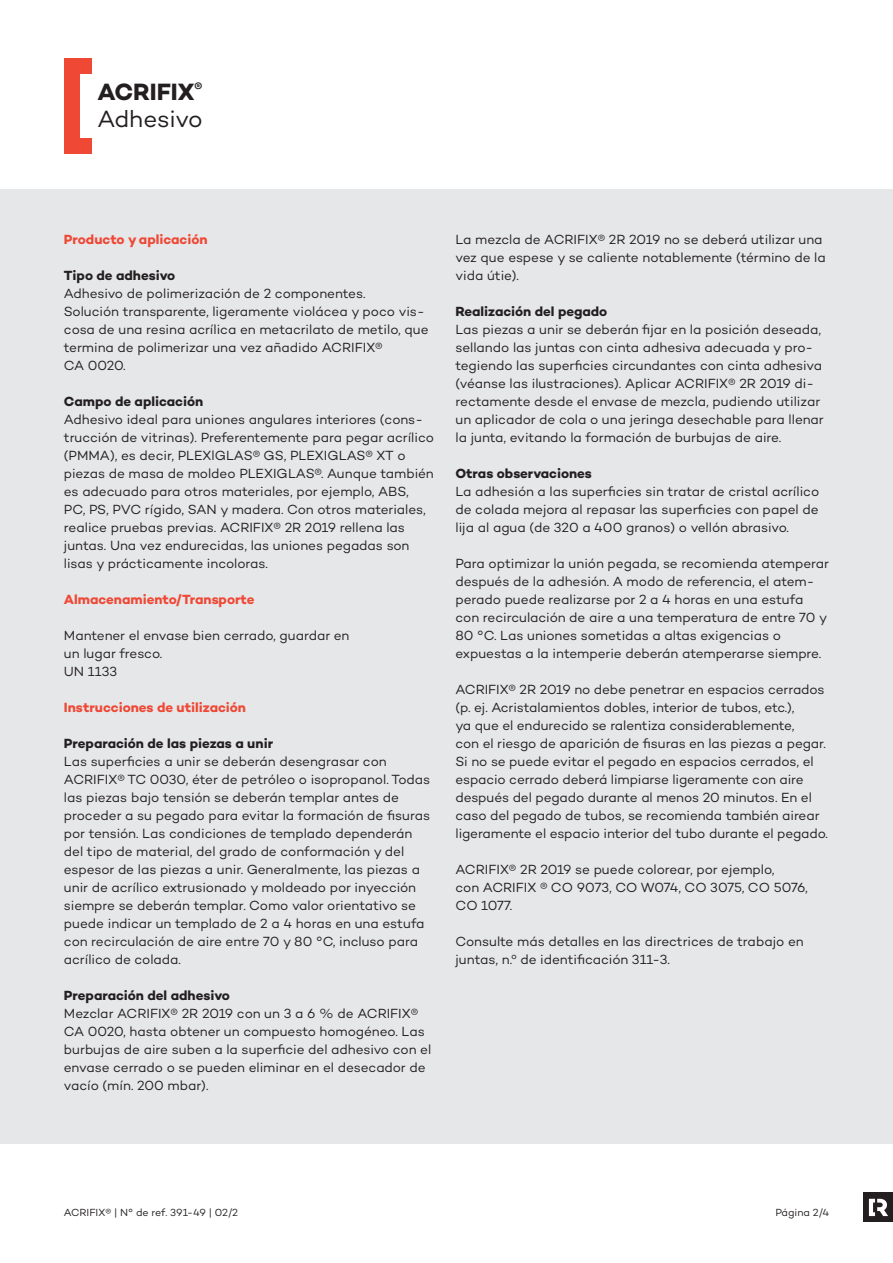
<style>
.page{position:relative;width:893px;height:1263px;background:#fff}
.page>*{position:absolute;margin:0;border:0;box-sizing:border-box;transform-origin:0 0}
.t1{font:24px/27px "Campton";letter-spacing:-.01em;color:#231f20}
.t2{font:13.5px/18px "Campton";letter-spacing:-.005em;color:#231f20}
.t3{font:700 13.5px "Campton";letter-spacing:-.005em;color:#231f20}
.t4{font:700 13.5px "Campton";color:#ef4835}
.t5{font:10.5px "Campton";color:#231f20}
.s1{font-weight:700}
</style>
<div class="page">
<div style="left:0;top:190px;width:893px;height:954px;background:#e6e7e9"></div>
<div style="left:64px;top:58px;width:16px;height:96px;background:#ef4835"></div>
<div style="left:80px;top:58px;width:12px;height:16px;background:#ef4835"></div>
<div style="left:79px;top:138px;width:13px;height:16px;background:#ef4835"></div>
<div style="left:863px;top:1192px;width:30px;height:30px;background:#231f20"></div>
<svg style="left:869px;top:1199px;width:19px;height:17px"></svg>
<h1 class="t1" style="left:97px;top:78px;width:107px"><span class="s1">ACRIFIX</span><sup>®<br></sup>Adhesivo</h1>
<p class="t4" style="left:64px;top:231px;width:145px">Producto y aplicación</p>
<p class="t3" style="left:64px;top:267px;width:113px">Tipo de adhesivo</p>
<p class="t2" style="left:64px;top:284px;width:366px">Adhesivo de polimerización de 2 componentes.<br>Solución transparente, ligeramente violácea y poco vis&shy;cosa de una resina acrílica en metacrilato de metilo, que termina de polimerizar una vez añadido ACRIFIX®<br>CA 0020.</p>
<p class="t3" style="left:64px;top:393px;width:141px">Campo de aplicación</p>
<p class="t2" style="left:64px;top:410px;width:372px">Adhesivo ideal para uniones angulares interiores (cons&shy;trucción de vitrinas). Preferentemente para pegar acrílico (PMMA), es decir, PLEXlGLAS® GS, PLEXIGLAS® XT o piezas de masa de moldeo PLEXIGLAS®. Aunque también es adecuado para otros materiales, por ejemplo, ABS,<br>PC, PS, PVC rígido, SAN y madera. Con otros materiales, realice pruebas previas. ACRIFIX® 2R 2019 rellena las juntas. Una vez endurecidas, las uniones pegadas son lisas y prácticamente incoloras.</p>
<p class="t4" style="left:64px;top:591px;width:192px">Almacenamiento/Transporte</p>
<p class="t2" style="left:64px;top:626px;width:287px">Mantener el envase bien cerrado, guardar en un lugar fresco.<br>UN 1133</p>
<p class="t4" style="left:64px;top:699px;width:184px">Instrucciones de utilización</p>
<p class="t3" style="left:64px;top:734px;width:211px">Preparación de las piezas a unir</p>
<p class="t2" style="left:64px;top:752px;width:368px">Las superficies a unir se deberán desengrasar con ACRIFIX® TC 0030, éter de petróleo o isopropanol. Todas las piezas bajo tensión se deberán templar antes de proceder a su pegado para evitar la formación de fisuras por tensión. Las condiciones de templado dependerán del tipo de material, del grado de conformación y del espesor de las piezas a unir. Generalmente, las piezas a unir de acrílico extrusionado y moldeado por inyección siempre se deberán templar. Como valor orientativo se puede indicar un templado de 2 a 4 horas en una estufa con recirculación de aire entre 70 y 80 °C, incluso para acrílico de colada.</p>
<p class="t3" style="left:64px;top:986px;width:168px">Preparación del adhesivo</p>
<p class="t2" style="left:64px;top:1004px;width:369px">Mezclar ACRIFIX® 2R 2019 con un 3 a 6 % de ACRIFIX® CA 0020, hasta obtener un compuesto homogéneo. Las burbujas de aire suben a la superficie del adhesivo con el envase cerrado o se pueden eliminar en el desecador de vacío (mín. 200 mbar).</p>
<p class="t2" style="left:455px;top:230px;width:372px">La mezcla de ACRIFIX® 2R 2019 no se deberá utilizar una vez que espese y se caliente notablemente (término de la vida útie).</p>
<p class="t3" style="left:455px;top:302px;width:153px">Realización del pegado</p>
<p class="t2" style="left:455px;top:320px;width:370px">Las piezas a unir se deberán fijar en la posición deseada, sellando las juntas con cinta adhesiva adecuada y pro&shy;tegiendo las superficies circundantes con cinta adhesiva (véanse las ilustraciones). Aplicar ACRIFIX® 2R 2019 di&shy;rectamente desde el envase de mezcla, pudiendo utilizar un aplicador de cola o una jeringa desechable para llenar la junta, evitando la formación de burbujas de aire.</p>
<p class="t3" style="left:455px;top:464px;width:138px">Otras observaciones</p>
<p class="t2" style="left:455px;top:482px;width:365px;text-align:justify">La adhesión a las superficies sin tratar de cristal acrílico de colada mejora al repasar las superficies con papel de lija al agua (de 320 a 400 granos) o vellón abrasivo.</p>
<p class="t2" style="left:455px;top:554px;width:375px">Para optimizar la unión pegada, se recomienda atemperar después de la adhesión. A modo de referencia, el atem&shy;perado puede realizarse por 2 a 4 horas en una estufa con recirculación de aire a una temperatura de entre 70 y 80 °C. Las uniones sometidas a altas exigencias o expuestas a la intemperie deberán atemperarse siempre.</p>
<p class="t2" style="left:455px;top:680px;width:374px">ACRIFIX® 2R 2019 no debe penetrar en espacios cerrados (p. ej. Acristalamientos dobles, interior de tubos, etc.),<br>ya que el endurecido se ralentiza considerablemente,<br>con el riesgo de aparición de fisuras en las piezas a pegar.<br>Si no se puede evitar el pegado en espacios cerrados, el espacio cerrado deberá limpiarse ligeramente con aire después del pegado durante al menos 20 minutos. En el caso del pegado de tubos, se recomienda también airear ligeramente el espacio interior del tubo durante el pegado.</p>
<p class="t2" style="left:455px;top:860px;width:354px">ACRIFIX® 2R 2019 se puede colorear, por ejemplo,<br>con ACRIFIX ® CO 9073, CO W074, CO 3075, CO 5076,<br>CO 1077.</p>
<p class="t2" style="left:455px;top:932px;width:350px">Consulte más detalles en las directrices de trabajo en juntas, n.º de identificación 311-3.</p>
<p class="t5" style="left:64px;top:1206px;width:176px">ACRIFIX® | N° de ref. 391-49 | 02/2</p>
<p class="t5" style="left:775px;top:1206px;width:55px">Página 2/4</p>
</div>
